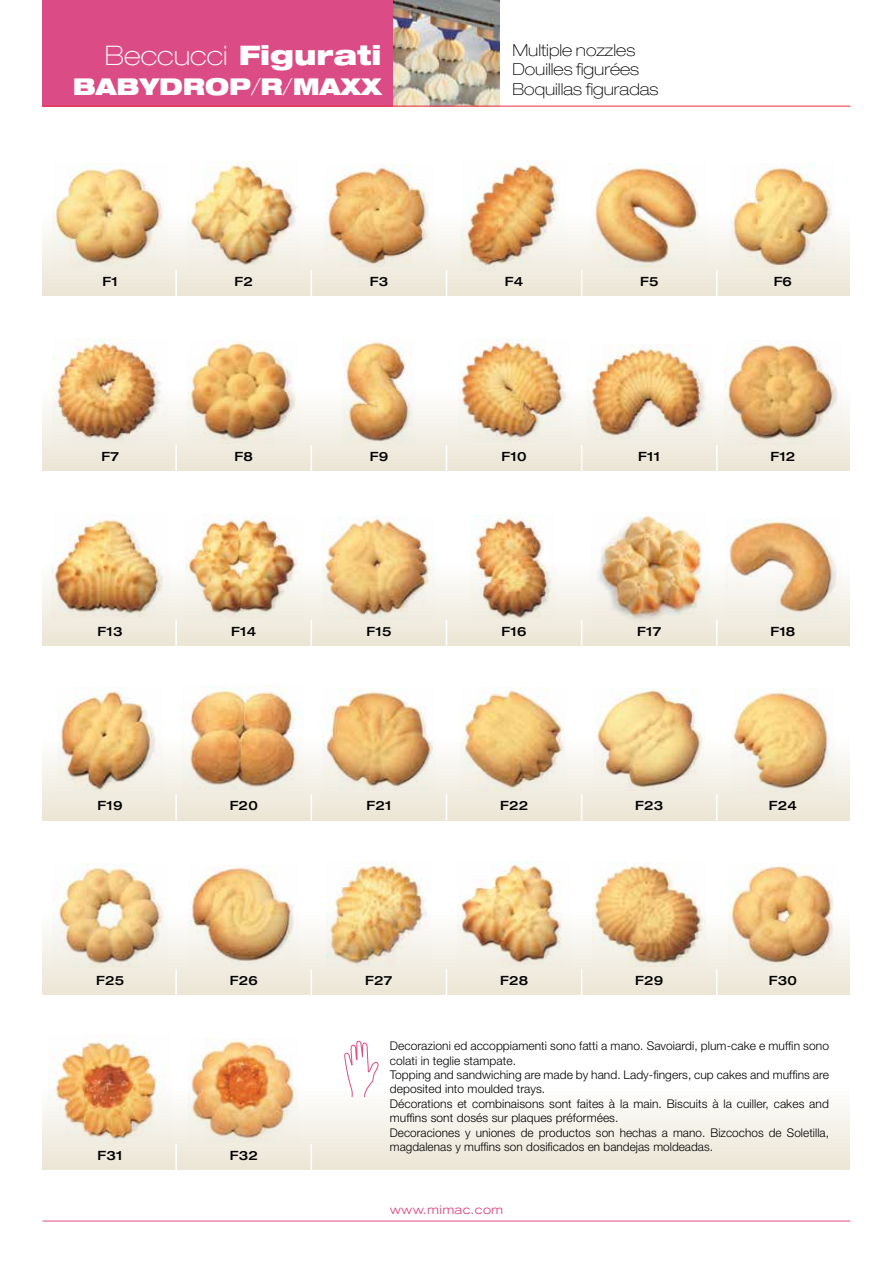
<style>
.page{position:relative;width:893px;height:1263px;background:#fff}
.page>*{position:absolute;margin:0;border:0;box-sizing:border-box;transform-origin:0 0}
.t1{font:100 expanded 27px "Helvetica Neue";color:#fff}
.t2{font:900 expanded 23.25px "Helvetica Neue";color:#fff}
.t3{font:100 expanded 16.5px/19.5px "Helvetica Neue";color:#000}
.t4{font:500 expanded 12.75px "Helvetica Neue";letter-spacing:.02em;color:#000}
.t5{font:300 12px/14.4px "Helvetica Neue";letter-spacing:.005em;color:#000}
.t6{font:expanded 12px "Trade Gothic LH";letter-spacing:.02em;color:#db4c86}
.s1{font-weight:900}
.s2{font-weight:100}
</style>
<div class="page">
<div style="left:43px;top:0;width:351px;height:106px;background:#db4c86"></div>
<img style="left:393px;top:0;width:107px;height:106px">
<hr style="left:43px;top:106px;width:807px;height:1px;background:#ee2c43">
<hr style="left:43px;top:1221px;width:807px;height:1px;background:#db4c86">
<div style="left:43px;top:1087px;width:807px;height:83px;background:linear-gradient(to bottom,#fefefe,#ebe5d4)"></div>
<img style="left:188px;top:1039px;width:111px;height:105px">
<img style="left:49px;top:1040px;width:122px;height:104px">
<hr style="left:175px;top:1144px;width:2px;height:26px;background:#fff">
<svg style="left:311px;top:1144px;width:1px;height:26px"></svg>
<div style="left:43px;top:213px;width:807px;height:83px;background:linear-gradient(to bottom,#fefefe,#ebe5d4)"></div>
<img style="left:188px;top:161px;width:112px;height:109px">
<img style="left:325px;top:164px;width:108px;height:103px">
<img style="left:462px;top:164px;width:104px;height:106px">
<img style="left:591px;top:164px;width:116px;height:103px">
<img style="left:730px;top:164px;width:106px;height:103px">
<img style="left:53px;top:162px;width:114px;height:107px">
<hr style="left:175px;top:270px;width:2px;height:26px;background:#fff">
<svg style="left:311px;top:270px;width:1px;height:26px"></svg>
<svg style="left:446px;top:270px;width:1px;height:26px"></svg>
<svg style="left:581px;top:270px;width:1px;height:26px"></svg>
<hr style="left:716px;top:270px;width:2px;height:26px;background:#fff">
<div style="left:43px;top:388px;width:807px;height:83px;background:linear-gradient(to bottom,#fefefe,#ebe5d4)"></div>
<img style="left:188px;top:341px;width:112px;height:103px">
<img style="left:343px;top:339px;width:72px;height:106px">
<img style="left:459px;top:339px;width:110px;height:103px">
<img style="left:587px;top:344px;width:124px;height:96px">
<img style="left:725px;top:343px;width:116px;height:102px">
<img style="left:53px;top:339px;width:114px;height:106px">
<hr style="left:175px;top:445px;width:2px;height:26px;background:#fff">
<svg style="left:311px;top:445px;width:1px;height:26px"></svg>
<svg style="left:446px;top:445px;width:1px;height:26px"></svg>
<svg style="left:581px;top:445px;width:1px;height:26px"></svg>
<hr style="left:716px;top:445px;width:2px;height:26px;background:#fff">
<div style="left:43px;top:563px;width:807px;height:83px;background:linear-gradient(to bottom,#fefefe,#ebe5d4)"></div>
<img style="left:185px;top:514px;width:117px;height:106px">
<img style="left:322px;top:517px;width:114px;height:102px">
<img style="left:472px;top:514px;width:85px;height:106px">
<img style="left:591px;top:514px;width:118px;height:113px">
<img style="left:725px;top:518px;width:116px;height:101px">
<img style="left:51px;top:513px;width:118px;height:106px">
<hr style="left:175px;top:619px;width:2px;height:27px;background:#fff">
<svg style="left:311px;top:619px;width:1px;height:27px"></svg>
<svg style="left:446px;top:619px;width:1px;height:27px"></svg>
<svg style="left:581px;top:619px;width:1px;height:27px"></svg>
<hr style="left:716px;top:619px;width:2px;height:27px;background:#fff">
<div style="left:43px;top:737px;width:807px;height:83px;background:linear-gradient(to bottom,#fefefe,#ebe5d4)"></div>
<img style="left:183px;top:686px;width:122px;height:108px">
<img style="left:323px;top:689px;width:112px;height:102px">
<img style="left:461px;top:688px;width:106px;height:103px">
<img style="left:594px;top:688px;width:111px;height:103px">
<img style="left:731px;top:688px;width:103px;height:105px">
<img style="left:57px;top:688px;width:106px;height:106px">
<hr style="left:175px;top:794px;width:2px;height:26px;background:#fff">
<svg style="left:311px;top:794px;width:1px;height:26px"></svg>
<svg style="left:446px;top:794px;width:1px;height:26px"></svg>
<svg style="left:581px;top:794px;width:1px;height:26px"></svg>
<hr style="left:716px;top:794px;width:2px;height:26px;background:#fff">
<div style="left:43px;top:912px;width:807px;height:83px;background:linear-gradient(to bottom,#fefefe,#ebe5d4)"></div>
<img style="left:188px;top:865px;width:111px;height:101px">
<img style="left:326px;top:862px;width:106px;height:107px">
<img style="left:457px;top:861px;width:114px;height:107px">
<img style="left:592px;top:863px;width:114px;height:103px">
<img style="left:729px;top:864px;width:108px;height:101px">
<img style="left:53px;top:864px;width:114px;height:103px">
<hr style="left:175px;top:969px;width:2px;height:26px;background:#fff">
<svg style="left:311px;top:969px;width:1px;height:26px"></svg>
<svg style="left:446px;top:969px;width:1px;height:26px"></svg>
<svg style="left:581px;top:969px;width:1px;height:26px"></svg>
<hr style="left:716px;top:969px;width:2px;height:26px;background:#fff">
<svg style="left:344px;top:1040px;width:34px;height:113px"></svg>
<h1 class="t1" style="left:105px;top:40px;width:278px">Beccucci <span class="s1">Figurati</span></h1>
<h2 class="t2" style="left:73px;top:71px;width:310px">BABYDROP<span class="s2">/</span>R<span class="s2">/</span>MAXX</h2>
<h3 class="t3" style="left:512px;top:40px;width:148px">Multiple nozzles<br>Douilles figurées<br>Boquillas figuradas</h3>
<p class="t4" style="left:102px;top:274px;width:17px">F1</p>
<p class="t4" style="left:234px;top:274px;width:20px">F2</p>
<p class="t4" style="left:370px;top:274px;width:20px">F3</p>
<p class="t4" style="left:505px;top:274px;width:20px">F4</p>
<p class="t4" style="left:640px;top:274px;width:20px">F5</p>
<p class="t4" style="left:774px;top:274px;width:20px">F6</p>
<p class="t4" style="left:101px;top:448px;width:19px">F7</p>
<p class="t4" style="left:234px;top:448px;width:20px">F8</p>
<p class="t4" style="left:370px;top:448px;width:20px">F9</p>
<p class="t4" style="left:502px;top:448px;width:27px">F10</p>
<p class="t4" style="left:638px;top:448px;width:23px">F11</p>
<p class="t4" style="left:770px;top:448px;width:27px">F12</p>
<p class="t4" style="left:98px;top:623px;width:27px">F13</p>
<p class="t4" style="left:231px;top:623px;width:27px">F14</p>
<p class="t4" style="left:366px;top:623px;width:27px">F15</p>
<p class="t4" style="left:502px;top:623px;width:27px">F16</p>
<p class="t4" style="left:637px;top:623px;width:26px">F17</p>
<p class="t4" style="left:770px;top:623px;width:27px">F18</p>
<p class="t4" style="left:98px;top:798px;width:27px">F19</p>
<p class="t4" style="left:230px;top:798px;width:30px">F20</p>
<p class="t4" style="left:366px;top:798px;width:27px">F21</p>
<p class="t4" style="left:500px;top:798px;width:30px">F22</p>
<p class="t4" style="left:635px;top:798px;width:30px">F23</p>
<p class="t4" style="left:769px;top:798px;width:30px">F24</p>
<p class="t4" style="left:96px;top:973px;width:30px">F25</p>
<p class="t4" style="left:230px;top:973px;width:30px">F26</p>
<p class="t4" style="left:365px;top:973px;width:29px">F27</p>
<p class="t4" style="left:500px;top:973px;width:30px">F28</p>
<p class="t4" style="left:635px;top:973px;width:30px">F29</p>
<p class="t4" style="left:769px;top:973px;width:30px">F30</p>
<p class="t4" style="left:98px;top:1147px;width:27px">F31</p>
<p class="t4" style="left:230px;top:1147px;width:30px">F32</p>
<p class="t5" style="left:390px;top:1038px;width:441px">Decorazioni ed accoppiamenti sono fatti a mano. Savoiardi, plum-cake e muffin sono colati in teglie stampate.<br>Topping and sandwiching are made by hand. Lady-fingers, cup cakes and muffins are deposited into moulded trays.<br>Décorations et combinaisons sont faites à la main. Biscuits à la cuiller, cakes and muffins sont dosés sur plaques préformées.<br>Decoraciones y uniones de productos son hechas a mano. Bizcochos de Soletilla, magdalenas y muffins son dosificados en bandejas moldeadas.</p>
<p class="t6" style="left:390px;top:1202px;width:115px">www.mimac.com</p>
</div>
